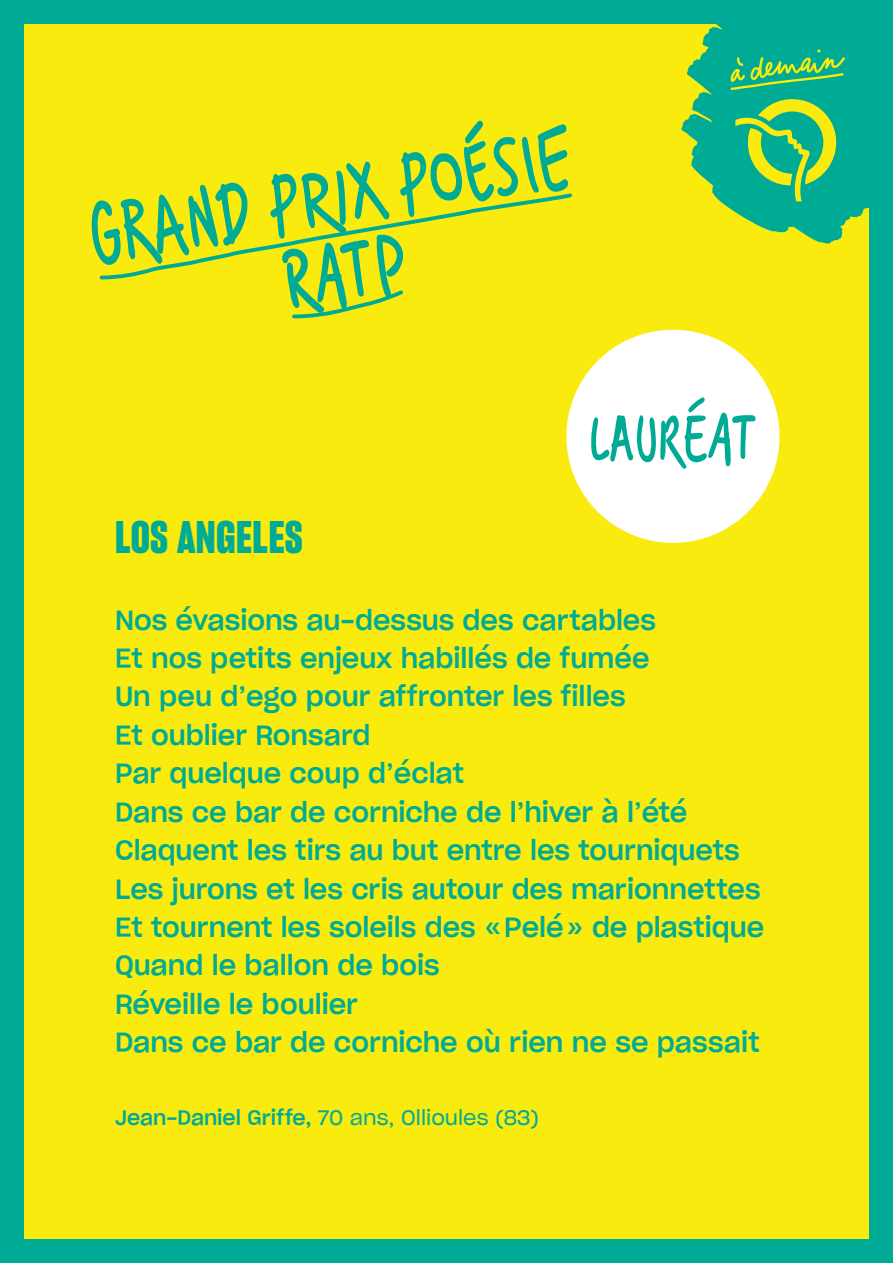
<style>
.page{position:relative;width:893px;height:1263px;background:#00ab95}
.page>*{position:absolute;margin:0;border:0;box-sizing:border-box;transform-origin:0 0}
.t1{font:91.35px/77.4px "Ademain";color:#00ab95;text-align:center}
.t2{font:72.15px "Ademain";color:#00ab95}
.t3{font:44.4px "Sharp Grotesk Bold 14";letter-spacing:.01em;color:#00ab95}
.t4{font:27px/38.4px "Sharp Grotesk Medium 20";color:#00ab95}
.t5{font:20.4px "Sharp Grotesk Book 20";color:#00ab95}
.s1{font-family:"Sharp Grotesk Medium 20"}
</style>
<div class="page">
<div style="left:24px;top:24px;width:845px;height:1215px;background:#f9eb0d"></div>
<svg style="left:681px;top:24px;width:188px;height:220px;fill:#00ab95"></svg>
<svg style="left:729px;top:49px;width:116px;height:152px"></svg>
<svg style="left:292px;top:290px;width:111px;height:29px"></svg>
<svg style="left:99px;top:193px;width:473px;height:87px"></svg>
<svg style="left:566px;top:329px;width:214px;height:214px;fill:#fff"></svg>
<h1 class="t1" style="left:83px;top:196px;width:488px;rotate:-9deg">GRAND PRIX POÉSIE<br>RATP</h1>
<h3 class="t3" style="left:115px;top:507px;width:189px">LOS ANGELES</h3>
<h2 class="t2" style="left:589px;top:388px;width:170px">LAURÉAT</h2>
<p class="t4" style="left:115px;top:599px;width:651px">Nos évasions au-dessus des cartables<br>Et nos petits enjeux habillés de fumée<br>Un peu d’ego pour affronter les filles<br>Et oublier Ronsard<br>Par quelque coup d’éclat<br>Dans ce bar de corniche de l’hiver à l’été Claquent les tirs au but entre les tourniquets Les jurons et les cris autour des marionnettes Et tournent les soleils des «Pelé» de plastique Quand le ballon de bois<br>Réveille le boulier<br>Dans ce bar de corniche où rien ne se passait</p>
<p class="t5" style="left:115px;top:1102px;width:426px"><span class="s1">Jean-Daniel Griffe,</span> 70 ans, Ollioules (83)</p>
</div>
